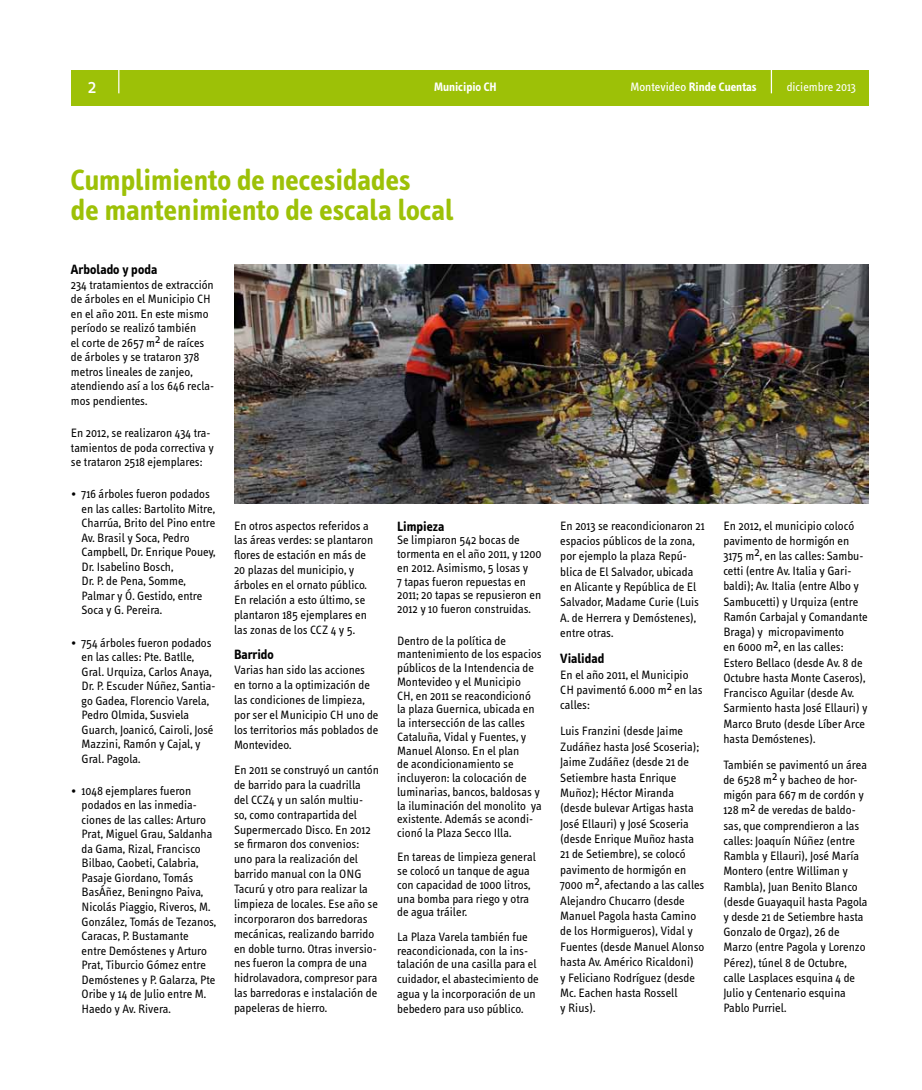
<style>
.page{position:relative;width:922px;height:1090px;background:#fff}
.page>*{position:absolute;margin:0;border:0;box-sizing:border-box;transform-origin:0 0}
.t1{font:700 30px/30px "Info Text";color:#9dc107}
.t2{font:20px "Info Text";color:#fff}
.t3{font:700 13.75px "Info Text";color:#000}
.t4{font:12.5px/14.5px "Info Text";color:#000}
.t5{font:700 12.5px "Info Text";color:#fff}
.t6{font:12.5px "Info Text";color:#fff}
.s1{font-weight:400}
</style>
<div class="page">
<img style="left:234px;top:264px;width:634px;height:239px">
<div style="left:71px;top:70px;width:797px;height:36px;background:#9dc107"></div>
<hr style="left:118px;top:61px;width:1px;height:32px;background:#fff">
<hr style="left:770px;top:61px;width:1px;height:32px;background:#fff">
<h2 class="t2" style="left:88px;top:75px;width:10px">2</h2>
<p class="t5" style="left:434px;top:80px;width:64px">Municipio CH</p>
<p class="t5" style="left:630px;top:80px;width:128px"><span class="s1">Montevideo</span> Rinde Cuentas</p>
<p class="t6" style="left:786px;top:80px;width:71px">diciembre 2013</p>
<h1 class="t1" style="left:71px;top:165px;width:384px">Cumplimiento de necesidades<br>de mantenimiento de escala local</h1>
<p class="t3" style="left:71px;top:262px;width:88px">Arbolado y poda</p>
<p class="t4" style="left:71px;top:278px;width:145px">234 tratamientos de extracción de árboles en el Municipio CH en el año 2011. En este mismo período se realizó también<br>el corte de 2657 m2 de raíces de árboles y se trataron 378 metros lineales de zanjeo, atendiendo así a los 646 recla&shy;mos pendientes.</p>
<p class="t4" style="left:71px;top:426px;width:144px">En 2012, se realizaron 434 tra&shy;tamientos de poda correctiva y se trataron 2518 ejemplares:</p>
<p class="t4" style="left:81px;top:487px;width:135px;text-indent:-11px">• 716 árboles fueron podados en las calles: Bartolito Mitre,<br>Charrúa, Brito del Pino entre<br>Av. Brasil y Soca, Pedro<br>Campbell, Dr. Enrique Pouey,<br>Dr. Isabelino Bosch,<br>Dr. P. de Pena, Somme,<br>Palmar y Ó. Gestido, entre<br>Soca y G. Pereira.</p>
<p class="t4" style="left:81px;top:635px;width:135px;text-indent:-11px">• 754 árboles fueron podados en las calles: Pte. Batlle,<br>Gral. Urquiza, Carlos Anaya,<br>Dr. P. Escuder Núñez, Santia&shy;go Gadea, Florencio Varela,<br>Pedro Olmida, Susviela<br>Guarch, Joanicó, Cairoli, José<br>Mazzini, Ramón y Cajal, y<br>Gral. Pagola.</p>
<p class="t4" style="left:81px;top:783px;width:136px;text-indent:-11px">• 1048 ejemplares fueron podados en las inmedia&shy;ciones de las calles: Arturo<br>Prat, Miguel Grau, Saldanha da Gama, Rizal, Francisco<br>Bilbao, Caobeti, Calabria,<br>Pasaje Giordano, Tomás<br>BasÁñez, Beningno Paiva,<br>Nicolás Piaggio, Riveros, M.<br>González, Tomás de Tezanos,<br>Caracas, P. Bustamante entre Demóstenes y Arturo<br>Prat, Tiburcio Gómez entre<br>Demóstenes y P. Galarza, Pte<br>Oribe y 14 de Julio entre M.<br>Haedo y Av. Rivera.</p>
<p class="t4" style="left:234px;top:518px;width:141px;line-height:14.9px">En otros aspectos referidos a las áreas verdes: se plantaron flores de estación en más de<br>20 plazas del municipio, y árboles en el ornato público.<br>En relación a esto último, se plantaron 185 ejemplares en las zonas de los CCZ 4 y 5.</p>
<p class="t3" style="left:234px;top:647px;width:41px">Barrido</p>
<p class="t4" style="left:234px;top:662px;width:146px;line-height:14.9px">Varias han sido las acciones en torno a la optimización de las condiciones de limpieza, por ser el Municipio CH uno de los territorios más poblados de<br>Montevideo.</p>
<p class="t4" style="left:234px;top:762px;width:146px;line-height:14.9px">En 2011 se construyó un cantón de barrido para la cuadrilla<br>del CCZ4 y un salón multiu&shy;so, como contrapartida del<br>Supermercado Disco. En 2012 se firmaron dos convenios: uno para la realización del barrido manual con la ONG<br>Tacurú y otro para realizar la limpieza de locales. Ese año se incorporaron dos barredoras mecánicas, realizando barrido en doble turno. Otras inversio&shy;nes fueron la compra de una hidrolavadora, compresor para las barredoras e instalación de papeleras de hierro.</p>
<p class="t3" style="left:397px;top:518px;width:49px">Limpieza</p>
<p class="t4" style="left:397px;top:533px;width:146px;line-height:13.8px">Se limpiaron 542 bocas de tormenta en el año 2011, y 1200 en 2012. Asimismo, 5 losas y<br>7 tapas fueron repuestas en<br>2011; 20 tapas se repusieron en<br>2012 y 10 fueron construidas.</p>
<p class="t4" style="left:397px;top:633px;width:146px;line-height:13.8px">Dentro de la política de mantenimiento de los espacios públicos de la Intendencia de<br>Montevideo y el Municipio<br>CH, en 2011 se reacondicionó la plaza Guernica, ubicada en la intersección de las calles<br>Cataluña, Vidal y Fuentes, y<br>Manuel Alonso. En el plan<br>de acondicionamiento se incluyeron: la colocación de luminarias, bancos, baldosas y la iluminación del monolito ya existente. Además se acondi&shy;cionó la Plaza Secco Illa.</p>
<p class="t4" style="left:397px;top:850px;width:140px;line-height:13.8px">En tareas de limpieza general se colocó un tanque de agua con capacidad de 1000 litros, una bomba para riego y otra de agua tráiler.</p>
<p class="t4" style="left:397px;top:930px;width:141px;line-height:13.8px">La Plaza Varela también fue reacondicionada, con la ins&shy;talación de una casilla para el</p>
<p class="t4" style="left:397px;top:972px;width:143px;line-height:15px">cuidador, el abastecimiento de agua y la incorporación de un bebedero para uso público.</p>
<p class="t4" style="left:560px;top:518px;width:146px;line-height:15.4px">En 2013 se reacondicionaron 21 espacios públicos de la zona, por ejemplo la plaza Repú&shy;blica de El Salvador, ubicada en Alicante y República de El<br>Salvador, Madame Curie (Luis<br>A. de Herrera y Demóstenes), entre otras.</p>
<p class="t3" style="left:560px;top:651px;width:46px">Vialidad</p>
<p class="t4" style="left:560px;top:667px;width:144px;line-height:15.4px">En el año 2011, el Municipio<br>CH pavimentó 6.000 m2 en las calles:</p>
<p class="t4" style="left:560px;top:723px;width:146px;line-height:15.4px">Luis Franzini (desde Jaime<br>Zudáñez hasta José Scoseria);<br>Jaime Zudáñez (desde 21 de<br>Setiembre hasta Enrique<br>Muñoz); Héctor Miranda (desde bulevar Artigas hasta<br>José Ellauri) y José Scoseria (desde Enrique Muñoz hasta<br>21 de Setiembre), se colocó pavimento de hormigón en<br>7000 m2, afectando a las calles<br>Alejandro Chucarro (desde<br>Manuel Pagola hasta Camino de los Hormigueros), Vidal y<br>Fuentes (desde Manuel Alonso hasta Av. Américo Ricaldoni)<br>y Feliciano Rodríguez (desde<br>Mc. Eachen hasta Rossell<br>y Rius).</p>
<p class="t4" style="left:723px;top:518px;width:146px;line-height:15.2px">En 2012, el municipio colocó pavimento de hormigón en<br>3175 m2, en las calles: Sambu&shy;cetti (entre Av. Italia y Gari&shy;baldi); Av. Italia (entre Albo y<br>Sambucetti) y Urquiza (entre<br>Ramón Carbajal y Comandante<br>Braga) y micropavimento<br>en 6000 m2, en las calles:<br>Estero Bellaco (desde Av. 8 de<br>Octubre hasta Monte Caseros),<br>Francisco Aguilar (desde Av.<br>Sarmiento hasta José Ellauri) y<br>Marco Bruto (desde Líber Arce hasta Demóstenes).</p>
<p class="t4" style="left:723px;top:757px;width:146px;line-height:15.2px">También se pavimentó un área de 6528 m2 y bacheo de hor&shy;migón para 667 m de cordón y<br>128 m2 de veredas de baldo&shy;sas, que comprendieron a las calles: Joaquín Núñez (entre<br>Rambla y Ellauri), José María<br>Montero (entre Williman y<br>Rambla), Juan Benito Blanco (desde Guayaquil hasta Pagola y desde 21 de Setiembre hasta<br>Gonzalo de Orgaz), 26 de<br>Marzo (entre Pagola y Lorenzo<br>Pérez), túnel 8 de Octubre, calle Lasplaces esquina 4 de<br>Julio y Centenario esquina<br>Pablo Purriel.</p>
</div>
